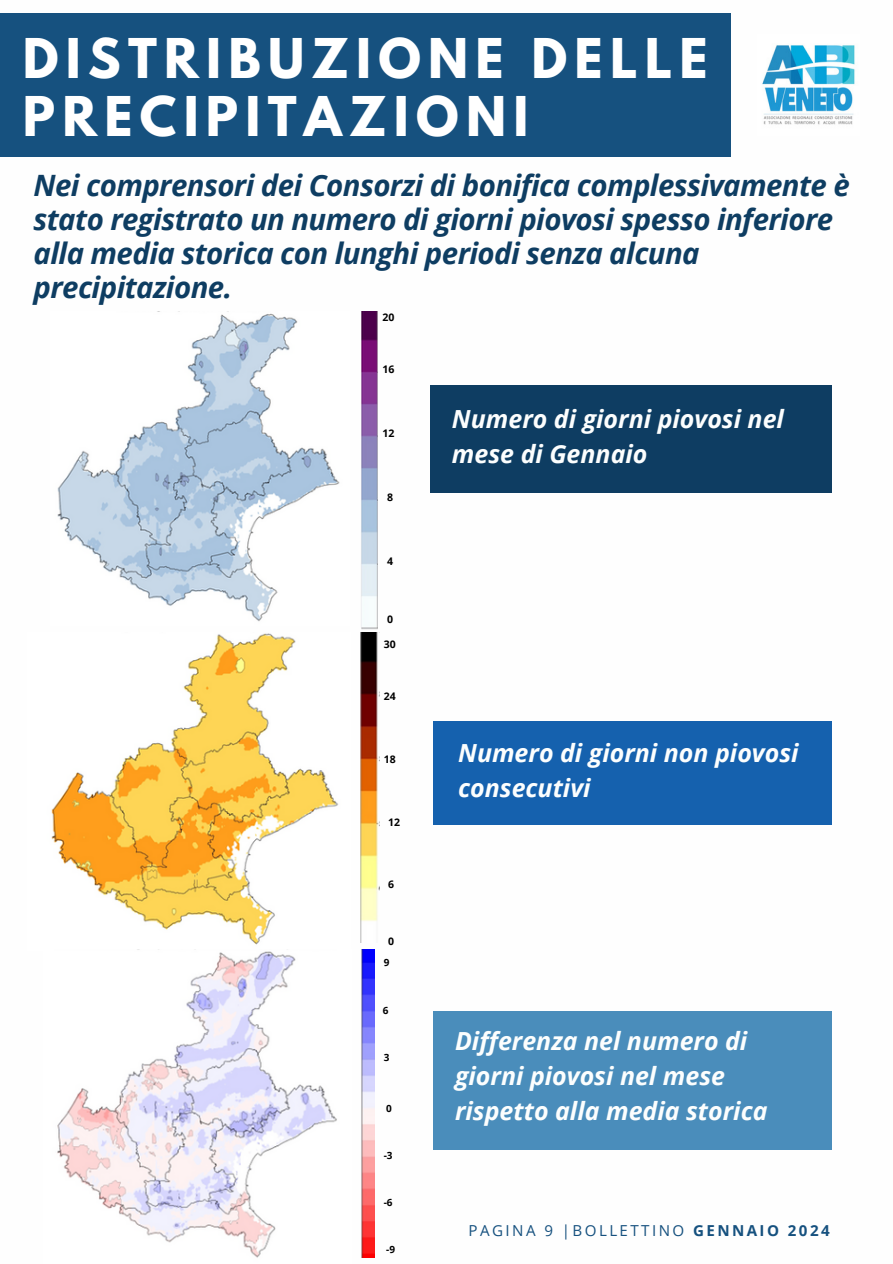
<style>
.page{position:relative;width:893px;height:1264px;background:#fff}
.page>*{position:absolute;margin:0;border:0;box-sizing:border-box;transform-origin:0 0}
.t1{font:700 48.45px/58.1px "League Spartan";letter-spacing:.15em;color:#fff}
.t2{font:italic 700 29.4px/33.8px "Open Sans";letter-spacing:-.02em;color:#0e3d62}
.t3{font:italic 700 24.9px/34.8px "Open Sans";color:#fcfefe}
.t4{font:15.15px "Open Sans";letter-spacing:.16em;color:#16517f}
.t5{font:700 10.5px "Open Sans";color:#000}
.t6{font:700 10.05px "Open Sans";color:#000}
.s1{font-weight:700}
</style>
<div class="page">
<div style="left:430px;top:384px;width:401px;height:108px;background:#0e3d62"></div>
<div style="left:433px;top:1011px;width:398px;height:138px;background:#4a8dbb"></div>
<div style="left:433px;top:721px;width:398px;height:104px;background:#1561ae"></div>
<img style="left:361px;top:311px;width:16px;height:319px">
<img style="left:762px;top:45px;width:93px;height:80px">
<div style="left:0;top:14px;width:730px;height:143px;background:#16517f"></div>
<img style="left:360px;top:633px;width:19px;height:309px">
<img style="left:361px;top:949px;width:14px;height:307px">
<img style="left:57px;top:311px;width:283px;height:311px">
<img style="left:51px;top:633px;width:288px;height:317px">
<img style="left:57px;top:951px;width:280px;height:307px">
<h1 class="t1" style="left:23px;top:36px;width:686px">DISTRIBUZIONE DELLE<br>PRECIPITAZIONI</h1>
<p class="t2" style="left:34px;top:168px;width:817px">Nei comprensori dei Consorzi di bonifica complessivamente è stato registrato un numero di giorni piovosi spesso inferiore alla media storica con lunghi periodi senza alcuna precipitazione.</p>
<p class="t5" style="left:382px;top:309px;width:13px">20</p>
<p class="t5" style="left:382px;top:362px;width:13px">16</p>
<p class="t5" style="left:382px;top:426px;width:13px">12</p>
<p class="t5" style="left:387px;top:490px;width:7px">8</p>
<p class="t5" style="left:387px;top:553px;width:7px">4</p>
<p class="t5" style="left:387px;top:611px;width:7px">0</p>
<p class="t5" style="left:384px;top:636px;width:13px">30</p>
<p class="t5" style="left:384px;top:688px;width:13px">24</p>
<p class="t5" style="left:384px;top:751px;width:13px">18</p>
<p class="t5" style="left:388px;top:814px;width:13px">12</p>
<p class="t5" style="left:388px;top:877px;width:7px">6</p>
<p class="t5" style="left:388px;top:934px;width:7px">0</p>
<p class="t6" style="left:384px;top:955px;width:7px">9</p>
<p class="t6" style="left:383px;top:1003px;width:7px">6</p>
<p class="t6" style="left:384px;top:1050px;width:7px">3</p>
<p class="t6" style="left:386px;top:1101px;width:7px">0</p>
<p class="t6" style="left:384px;top:1148px;width:10px">-3</p>
<p class="t6" style="left:384px;top:1195px;width:10px">-6</p>
<p class="t6" style="left:386px;top:1241px;width:10px">-9</p>
<p class="t3" style="left:452px;top:401px;width:333px">Numero di giorni piovosi nel mese di Gennaio</p>
<p class="t3" style="left:458px;top:735px;width:342px">Numero di giorni non piovosi consecutivi</p>
<p class="t3" style="left:455px;top:1023px;width:314px">Differenza nel numero di giorni piovosi nel mese rispetto alla media storica</p>
<p class="t4" style="left:468px;top:1219px;width:362px">PAGINA 9 |BOLLETTINO <span class="s1">GENNAIO 2024</span></p>
</div>
